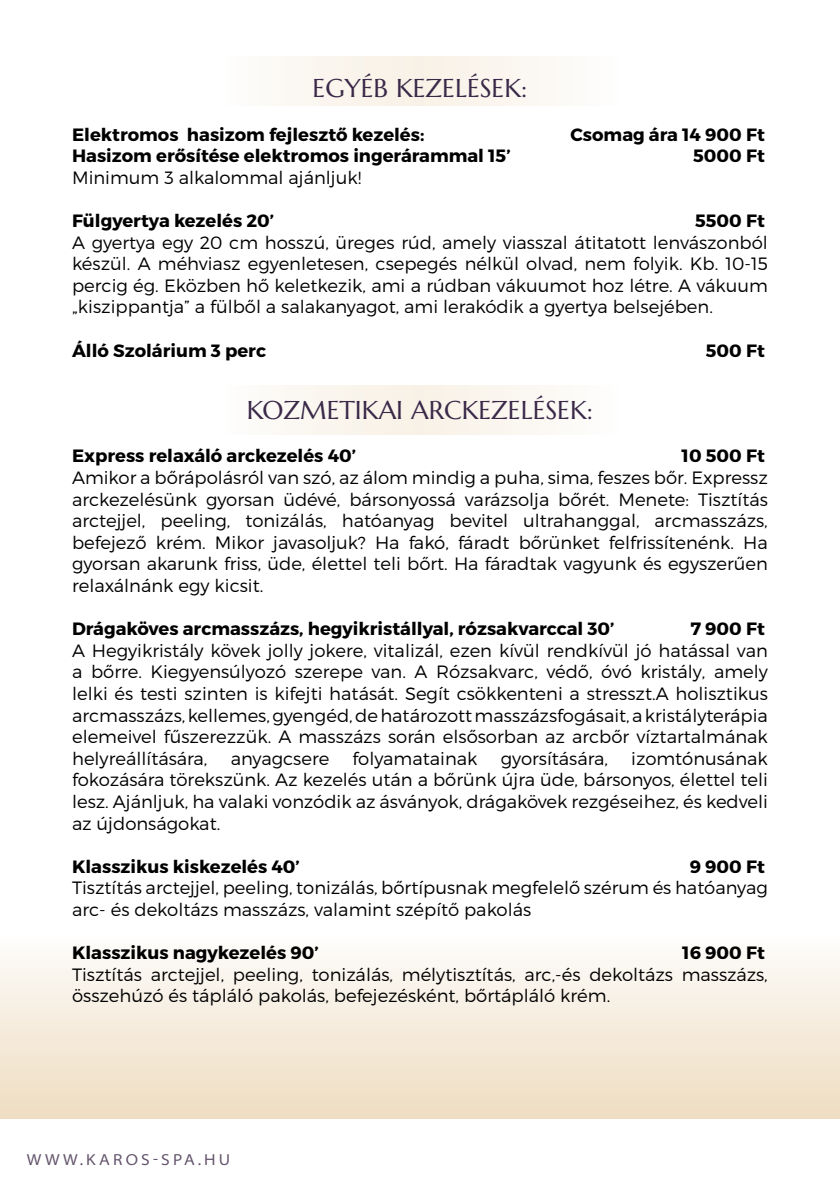
<style>
.page{position:relative;width:840px;height:1191px;background:#fff}
.page>*{position:absolute;margin:0;border:0;box-sizing:border-box;transform-origin:0 0}
.t1{font:25.8px "Marcellus";color:#3a2848}
.t2{font:300 17.8px/21.6px "Montserrat";color:#000;text-align:justify}
.t3{font:700 17.8px "Montserrat";color:#000}
.t4{font:semi-expanded 16px "Myriad Pro";letter-spacing:.2em;color:#64546c}
</style>
<div class="page">
<div style="left:0;top:935px;width:839px;height:184px;background:linear-gradient(to bottom,#fdfcfb,#eeddc1)"></div>
<div style="left:221px;top:385px;width:397px;height:49px;background:#fbf6f0"></div>
<div style="left:221px;top:57px;width:397px;height:49px;background:#fbf6f0"></div>
<h1 class="t1" style="left:312px;top:72px;width:216px">EGYÉB KEZELÉSEK:</h1>
<p class="t3" style="left:72px;top:123px;width:353px">Elektromos hasizom fejlesztő kezelés:</p>
<p class="t3" style="left:570px;top:123px;width:196px">Csomag ára 14 900 Ft</p>
<p class="t3" style="left:72px;top:145px;width:440px">Hasizom erősítése elektromos ingerárammal 15’</p>
<p class="t3" style="left:692px;top:145px;width:73px">5000 Ft</p>
<p class="t2" style="left:72px;top:166px;width:291px">Minimum 3 alkalommal ajánljuk!</p>
<p class="t3" style="left:72px;top:210px;width:203px">Fülgyertya kezelés 20’</p>
<p class="t3" style="left:694px;top:210px;width:71px">5500 Ft</p>
<p class="t2" style="left:72px;top:231px;width:697px">A gyertya egy 20 cm hosszú, üreges rúd, amely viasszal átitatott lenvászonból készül. A méhviasz egyenletesen, csepegés nélkül olvad, nem folyik. Kb. 10-15 percig ég. Eközben hő keletkezik, ami a rúdban vákuumot hoz létre. A vákuum „kiszippantja” a fülből a salakanyagot, ami lerakódik a gyertya belsejében.</p>
<p class="t3" style="left:72px;top:339px;width:195px">Álló Szolárium 3 perc</p>
<p class="t3" style="left:705px;top:339px;width:60px">500 Ft</p>
<h1 class="t1" style="left:247px;top:394px;width:347px">KOZMETIKAI ARCKEZELÉSEK:</h1>
<p class="t3" style="left:72px;top:445px;width:285px">Express relaxáló arckezelés 40’</p>
<p class="t3" style="left:681px;top:445px;width:85px">10 500 Ft</p>
<p class="t2" style="left:72px;top:466px;width:697px">Amikor a bőrápolásról van szó, az álom mindig a puha, sima, feszes bőr. Expressz arckezelésünk gyorsan üdévé, bársonyossá varázsolja bőrét. Menete: Tisztítás arctejjel, peeling, tonizálás, hatóanyag bevitel ultrahanggal, arcmasszázs, befejező krém. Mikor javasoljuk? Ha fakó, fáradt bőrünket felfrissítenénk. Ha gyorsan akarunk friss, üde, élettel teli bőrt. Ha fáradtak vagyunk és egyszerűen relaxálnánk egy kicsit.</p>
<p class="t3" style="left:72px;top:618px;width:543px">Drágaköves arcmasszázs, hegyikristállyal, rózsakvarccal 30’</p>
<p class="t3" style="left:690px;top:618px;width:76px">7 900 Ft</p>
<p class="t2" style="left:72px;top:639px;width:697px">A Hegyikristály kövek jolly jokere, vitalizál, ezen kívül rendkívül jó hatással van a bőrre. Kiegyensúlyozó szerepe van. A Rózsakvarc, védő, óvó kristály, amely lelki és testi szinten is kifejti hatását. Segít csökkenteni a stresszt.A holisztikus arcmasszázs, kellemes, gyengéd, de határozott masszázsfogásait, a kristályterápia elemeivel fűszerezzük. A masszázs során elsősorban az arcbőr víztartalmának helyreállítására,</p>
<p class="t2" style="left:72px;top:747px;width:697px;text-indent:559px">izomtónusának fokozására törekszünk. Az kezelés után a bőrünk újra üde, bársonyos, élettel teli lesz. Ajánljuk, ha valaki vonzódik az ásványok, drágakövek rezgéseihez, és kedveli az újdonságokat.</p>
<p class="t3" style="left:72px;top:855px;width:229px">Klasszikus kiskezelés 40’</p>
<p class="t3" style="left:689px;top:855px;width:77px">9 900 Ft</p>
<p class="t2" style="left:72px;top:877px;width:697px">Tisztítás arctejjel, peeling, tonizálás, bőrtípusnak megfelelő szérum és hatóanyag arc- és dekoltázs masszázs, valamint szépítő pakolás</p>
<p class="t3" style="left:72px;top:942px;width:248px">Klasszikus nagykezelés 90’</p>
<p class="t3" style="left:681px;top:942px;width:84px">16 900 Ft</p>
<p class="t2" style="left:72px;top:963px;width:697px">Tisztítás arctejjel, peeling, tonizálás, mélytisztítás, arc,-és dekoltázs masszázs, összehúzó és tápláló pakolás, befejezésként, bőrtápláló krém.</p>
<p class="t2" style="left:230px;top:747px;width:100px">anyagcsere</p>
<p class="t2" style="left:352px;top:747px;width:126px">folyamatainak</p>
<p class="t2" style="left:500px;top:747px;width:109px">gyorsítására,</p>
<p class="t4" style="left:27px;top:1150px;width:205px">WWW.KAROS-SPA.HU</p>
</div>
